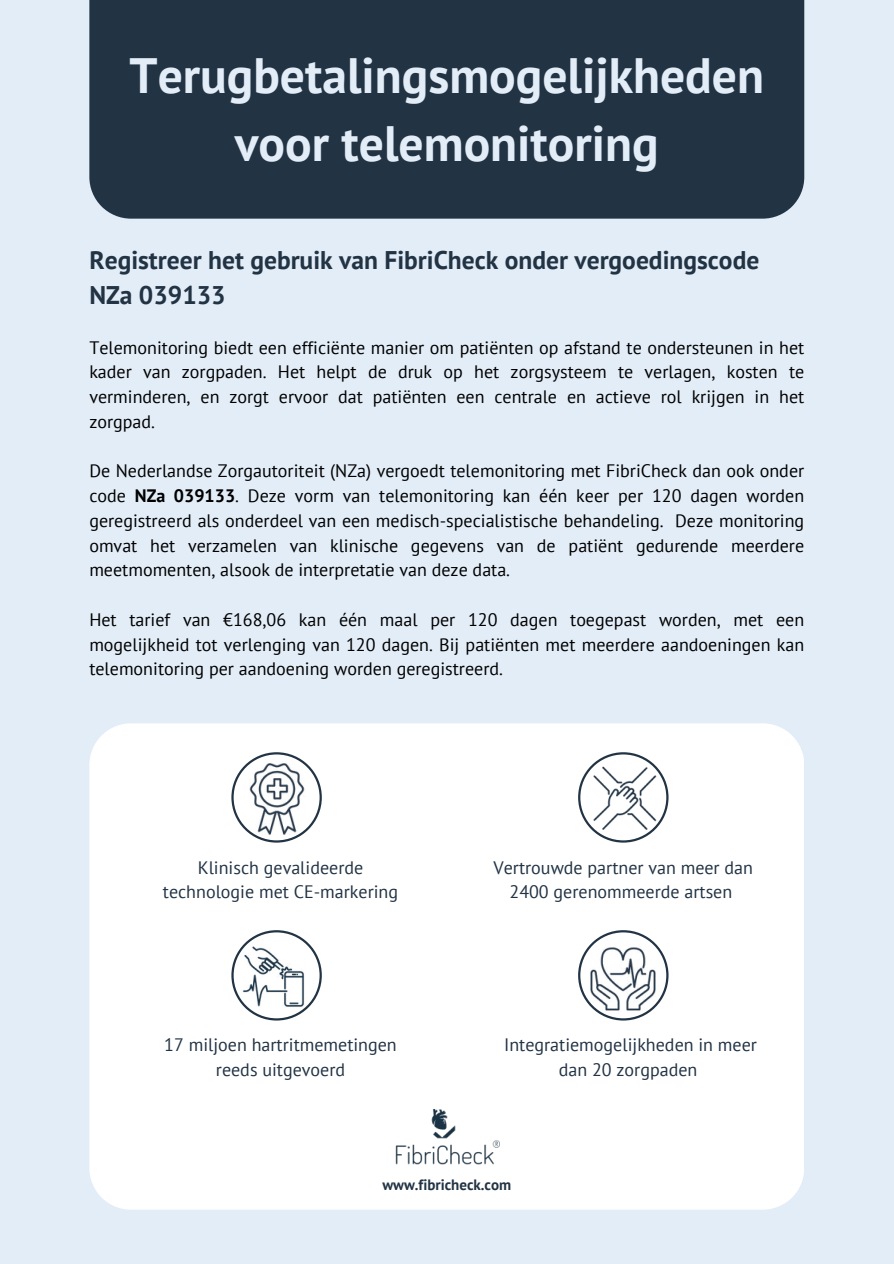
<style>
.page{position:relative;width:894px;height:1264px;background:#fff}
.page>*{position:absolute;margin:0;border:0;box-sizing:border-box;transform-origin:0 0}
.t1{font:700 49.5px/68.7px "PT Sans";color:#e3edf7;text-align:center}
.t2{font:700 25.5px/34.8px "PT Sans";color:#234}
.t3{font:18px/24.8px "PT Sans";color:#000;text-align:justify}
.t4{font:18px/24.8px "PT Sans";color:#234;text-align:center}
.t5{font:700 15px "PT Sans";color:#234}
.s1{font-weight:700}
</style>
<div class="page">
<div style="left:0;top:0;width:893px;height:1263px;background:#e3edf7"></div>
<div style="left:89px;top:0;width:715px;height:219px;background:#234"></div>
<div style="left:89px;top:723px;width:714px;height:486px;background:#fff"></div>
<svg style="left:231px;top:930px;width:90px;height:90px;background:#dee0e3"></svg>
<img style="left:241px;top:942px;width:65px;height:66px">
<svg style="left:231px;top:752px;width:90px;height:90px;background:#d4d7da"></svg>
<img style="left:236px;top:759px;width:81px;height:81px">
<svg style="left:578px;top:752px;width:90px;height:90px;background:#dfe1e4"></svg>
<svg style="left:578px;top:930px;width:90px;height:90px;background:#d6d9dc"></svg>
<img style="left:394px;top:1109px;width:105px;height:60px">
<h1 class="t1" style="left:129px;top:40px;width:636px">Terugbetalingsmogelijkheden voor telemonitoring</h1>
<h2 class="t2" style="left:89px;top:242px;width:671px">Registreer het gebruik van FibriCheck onder vergoedingscode<br>NZa 039133</h2>
<p class="t3" style="left:89px;top:334px;width:716px">Telemonitoring biedt een efficiënte manier om patiënten op afstand te ondersteunen in het kader van zorgpaden. Het helpt de druk op het zorgsysteem te verlagen, kosten te verminderen, en zorgt ervoor dat patiënten een centrale en actieve rol krijgen in het zorgpad.</p>
<p class="t3" style="left:89px;top:458px;width:716px">De Nederlandse Zorgautoriteit (NZa) vergoedt telemonitoring met FibriCheck dan ook onder code <span class="s1">NZa 039133</span>. Deze vorm van telemonitoring kan één keer per 120 dagen worden geregistreerd als onderdeel van een medisch-specialistische behandeling. Deze monitoring omvat het verzamelen van klinische gegevens van de patiënt gedurende meerdere meetmomenten, alsook de interpretatie van deze data.</p>
<p class="t3" style="left:89px;top:607px;width:716px">Het tarief van €168,06 kan één maal per 120 dagen toegepast worden, met een mogelijkheid tot verlenging van 120 dagen. Bij patiënten met meerdere aandoeningen kan telemonitoring per aandoening worden geregistreerd.</p>
<p class="t4" style="left:163px;top:854px;width:237px">Klinisch gevalideerde technologie met CE-markering</p>
<p class="t4" style="left:493px;top:854px;width:261px">Vertrouwde partner van meer dan<br>2400 gerenommeerde artsen</p>
<p class="t4" style="left:164px;top:1032px;width:234px">17 miljoen hartritmemetingen reeds uitgevoerd</p>
<p class="t4" style="left:504px;top:1032px;width:254px">Integratiemogelijkheden in meer dan 20 zorgpaden</p>
<p class="t5" style="left:382px;top:1174px;width:130px">www.fibricheck.com</p>
</div>
